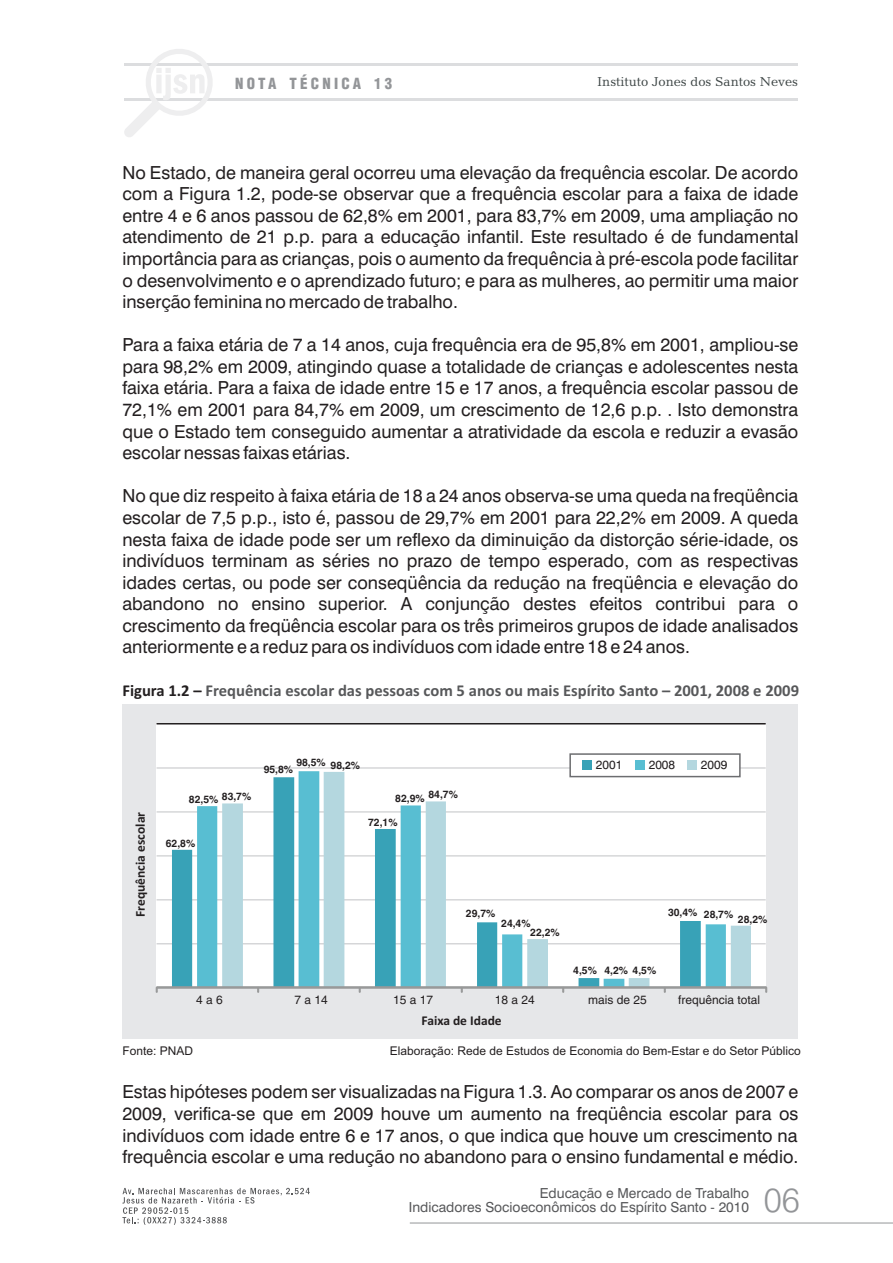
<style>
.page{position:relative;width:893px;height:1263px;background:#fff}
.page>*{position:absolute;margin:0;border:0;box-sizing:border-box;transform-origin:0 0}
.t1{font:300 33.9px "Swiss 721 BT";color:#939598}
.t2{font:18px/21.6px "Swiss 721 BT";color:#231f20;text-align:justify}
.t3{font:700 16.65px "Calibri";color:#57585a}
.t4{font:900 condensed 15px "Helvetica LT";letter-spacing:.215em;color:#939598}
.t5{font:13.8px/14.2px "Swiss 721 BT";color:#57585a;text-align:right}
.t6{font:700 13.5px "Calibri";color:#231f20}
.t7{font:13.2px "Candida BT";color:#3c4444}
.t8{font:12px "Arial";color:#231f20}
.t9{font:12px "Helvetica LT";color:#231f20}
.t10{font:12px "Swiss 721 BT";color:#231f20}
.t11{font:700 10.35px "Helvetica LT";color:#231f20}
.s1{color:#231f20}
</style>
<div class="page">
<div style="left:122px;top:704px;width:676px;height:334px;background:#e6e7e9"></div>
<div style="left:157px;top:724px;width:609px;height:263px;background:#fff"></div>
<hr style="left:157px;top:943px;width:609px;height:1px;background:#d1d2d4">
<svg style="left:156px;top:898px;width:610px;height:3px"></svg>
<svg style="left:156px;top:854px;width:610px;height:3px"></svg>
<svg style="left:156px;top:810px;width:610px;height:3px"></svg>
<hr style="left:157px;top:767px;width:609px;height:2px;background:#d1d2d4">
<svg style="left:122px;top:1188px;width:188px;height:37px"></svg>
<hr style="left:410px;top:1222px;width:483px;height:1px;background:#939598">
<hr style="left:124px;top:64px;width:674px;height:2px;background:#dcdddf">
<hr style="left:124px;top:98px;width:674px;height:3px;background:#dcdddf">
<svg style="left:124px;top:49px;width:92px;height:88px"></svg>
<svg style="left:172px;top:810px;width:25px;height:176px;fill:#38a2b7"></svg>
<svg style="left:197px;top:771px;width:123px;height:215px;fill:#58bed2"></svg>
<svg style="left:222px;top:772px;width:529px;height:214px"></svg>
<svg style="left:156px;top:986px;width:611px;height:7px"></svg>
<svg style="left:569px;top:753px;width:172px;height:25px"></svg>
<div style="left:582px;top:760px;width:10px;height:10px;background:#38a2b7"></div>
<div style="left:635px;top:760px;width:9px;height:10px;background:#58bed2"></div>
<div style="left:687px;top:760px;width:10px;height:10px;background:#b4d7df"></div>
<hr style="left:157px;top:723px;width:609px;height:1px;background:#231f20">
<p class="t4" style="left:235px;top:77px;width:159px">NOTA TÉCNICA 13</p>
<p class="t7" style="left:597px;top:76px;width:202px">Instituto Jones dos Santos Neves</p>
<p class="t2" style="left:122px;top:163px;width:677px">No Estado, de maneira geral ocorreu uma elevação da frequência escolar. De acordo com a Figura 1.2, pode-se observar que a frequência escolar para a faixa de idade entre 4 e 6 anos passou de 62,8% em 2001, para 83,7% em 2009, uma ampliação no atendimento de 21 p.p. para a educação infantil. Este resultado é de fundamental importância para as crianças, pois o aumento da frequência à pré-escola pode facilitar o desenvolvimento e o aprendizado futuro; e para as mulheres, ao permitir uma maior inserção feminina no mercado de trabalho.</p>
<p class="t2" style="left:122px;top:336px;width:677px">Para a faixa etária de 7 a 14 anos, cuja frequência era de 95,8% em 2001, ampliou-se para 98,2% em 2009, atingindo quase a totalidade de crianças e adolescentes nesta faixa etária. Para a faixa de idade entre 15 e 17 anos, a frequência escolar passou de 72,1% em 2001 para 84,7% em 2009, um crescimento de 12,6 p.p. . Isto demonstra que o Estado tem conseguido aumentar a atratividade da escola e reduzir a evasão escolar nessas faixas etárias.</p>
<p class="t2" style="left:122px;top:487px;width:677px">No que diz respeito à faixa etária de 18 a 24 anos observa-se uma queda na freqüência escolar de 7,5 p.p., isto é, passou de 29,7% em 2001 para 22,2% em 2009. A queda nesta faixa de idade pode ser um reflexo da diminuição da distorção série-idade, os indivíduos terminam as séries no prazo de tempo esperado, com as respectivas idades certas, ou pode ser conseqüência da redução na freqüência e elevação do abandono no ensino superior. A conjunção destes efeitos contribui para o crescimento da freqüência escolar para os três primeiros grupos de idade analisados anteriormente e a reduz para os indivíduos com idade entre 18 e 24 anos.</p>
<p class="t3" style="left:122px;top:683px;width:678px"><span class="s1">Figura 1.2 –</span> Frequência escolar das pessoas com 5 anos ou mais Espírito Santo – 2001, 2008 e 2009</p>
<p class="t6" style="left:135px;top:917px;width:106px;rotate:-90deg">Frequência escolar</p>
<p class="t11" style="left:222px;top:792px;width:31px">83,7%</p>
<p class="t11" style="left:189px;top:795px;width:31px">82,5%</p>
<p class="t11" style="left:166px;top:839px;width:31px">62,8%</p>
<p class="t11" style="left:296px;top:758px;width:31px">98,5%</p>
<p class="t11" style="left:331px;top:761px;width:31px">98,2%</p>
<p class="t11" style="left:264px;top:765px;width:31px">95,8%</p>
<p class="t11" style="left:428px;top:790px;width:31px">84,7%</p>
<p class="t11" style="left:395px;top:794px;width:31px">82,9%</p>
<p class="t11" style="left:368px;top:817px;width:31px">72,1%</p>
<p class="t10" style="left:596px;top:760px;width:28px">2001</p>
<p class="t10" style="left:649px;top:760px;width:28px">2008</p>
<p class="t10" style="left:701px;top:760px;width:28px">2009</p>
<p class="t11" style="left:466px;top:909px;width:31px">29,7%</p>
<p class="t11" style="left:501px;top:919px;width:31px">24,4%</p>
<p class="t11" style="left:530px;top:928px;width:31px">22,2%</p>
<p class="t11" style="left:668px;top:908px;width:31px">30,4%</p>
<p class="t11" style="left:704px;top:910px;width:31px">28,7%</p>
<p class="t11" style="left:738px;top:915px;width:31px">28,2%</p>
<p class="t11" style="left:573px;top:966px;width:25px">4,5%</p>
<p class="t11" style="left:604px;top:966px;width:53px">4,2% 4,5%</p>
<p class="t9" style="left:196px;top:994px;width:28px">4 a 6</p>
<p class="t9" style="left:294px;top:994px;width:35px">7 a 14</p>
<p class="t9" style="left:393px;top:994px;width:42px">15 a 17</p>
<p class="t9" style="left:495px;top:994px;width:42px">18 a 24</p>
<p class="t9" style="left:588px;top:994px;width:60px">mais de 25</p>
<p class="t9" style="left:678px;top:994px;width:84px">frequência total</p>
<p class="t6" style="left:422px;top:1015px;width:82px">Faixa de Idade</p>
<p class="t8" style="left:122px;top:1046px;width:72px">Fonte: PNAD</p>
<p class="t8" style="left:390px;top:1046px;width:412px">Elaboração: Rede de Estudos de Economia do Bem-Estar e do Setor Público</p>
<p class="t2" style="left:122px;top:1083px;width:677px">Estas hipóteses podem ser visualizadas na Figura 1.3. Ao comparar os anos de 2007 e 2009, verifica-se que em 2009 houve um aumento na freqüência escolar para os indivíduos com idade entre 6 e 17 anos, o que indica que houve um crescimento na frequência escolar e uma redução no abandono para o ensino fundamental e médio.</p>
<p class="t5" style="left:409px;top:1187px;width:342px">Educação e Mercado de Trabalho<br>Indicadores Socioeconômicos do Espírito Santo - 2010</p>
<h1 class="t1" style="left:764px;top:1186px;width:38px">06</h1>
</div>
